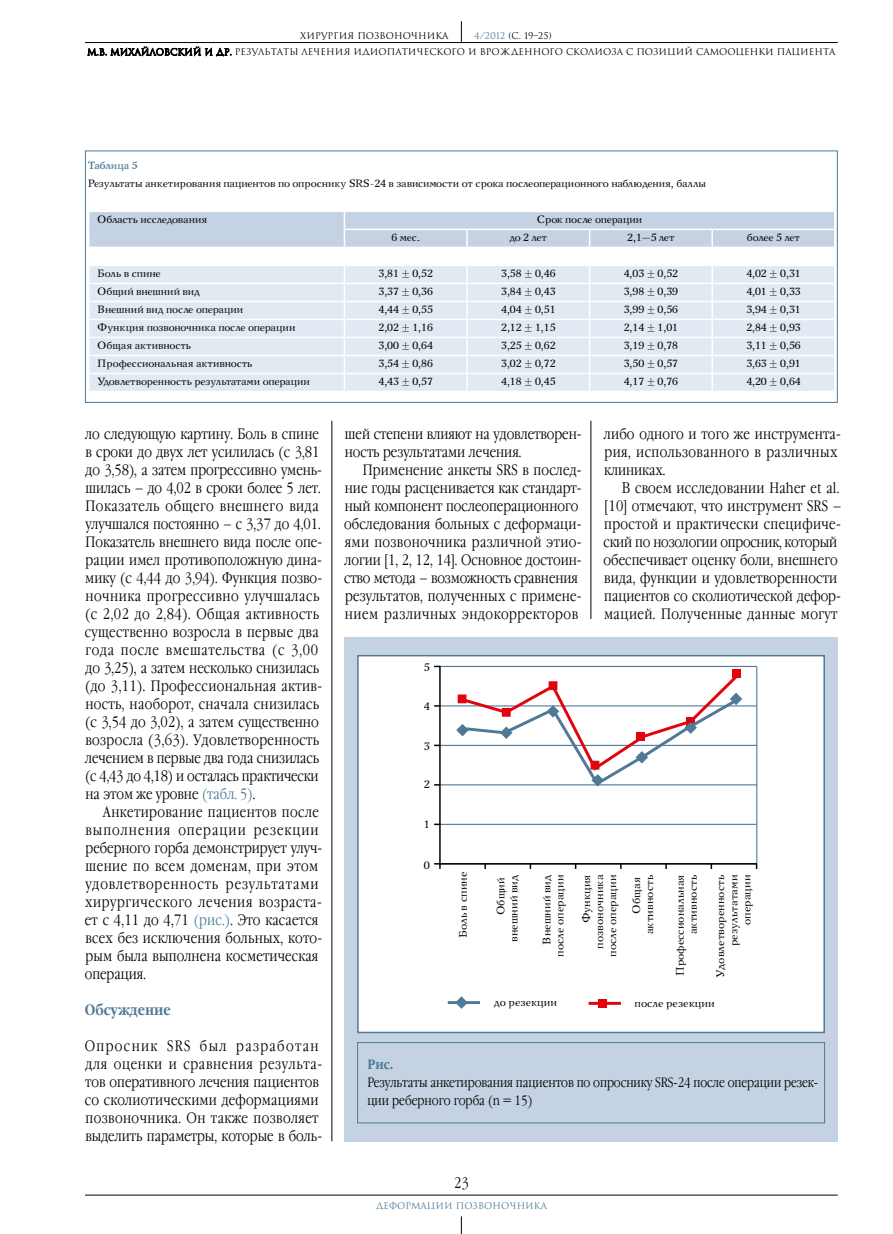
<style>
.page{position:relative;width:893px;height:1234px;background:#fff}
.page>*{position:absolute;margin:0;border:0;box-sizing:border-box;transform-origin:0 0}
.t1{font:300 15px/18px "Garamond Narrow C";letter-spacing:.015em;color:#000}
.t2{font:700 15px "Garamond Narrow C";color:#4e7a98}
.t3{font:300 13.5px/18px "Garamond Narrow C";letter-spacing:-.005em;color:#000}
.t4{font:700 13.5px "Garamond Narrow C";color:#4e7a98}
.t5{font:10.8px/13px "New Journal C";color:#000;text-align:right}
.t6{font:10.5px "New Journal C";color:#000}
.t7{font:10.5px "New Journal C";letter-spacing:-.025em;color:#000}
.t8{font:10.5px "New Journal C";letter-spacing:-.02em;color:#000}
.t9{font:700 10.5px "New Journal C";letter-spacing:-.015em;color:#4e7a98}
.t10{font:9px/15.9px "Romul";color:#000}
.t11{font:9px "Romul";color:#4e7a98}
.s1{color:#4e7a98}
</style>
<div class="page">
<hr style="left:85px;top:1194px;width:753px;height:1px;background:#000">
<svg style="left:461px;top:1216px;width:1px;height:17px"></svg>
<hr style="left:85px;top:42px;width:753px;height:1px;background:#000">
<svg style="left:461px;top:21px;width:1px;height:21px"></svg>
<svg style="left:87px;top:43px;width:144px;height:14px"></svg>
<hr style="left:332px;top:420px;width:1px;height:720px;background:#000">
<hr style="left:591px;top:420px;width:1px;height:198px;background:#000">
<svg style="left:85px;top:150px;width:753px;height:253px"></svg>
<div style="left:344px;top:636px;width:494px;height:504px;background:#c4d2e4"></div>
<div style="left:357px;top:1041px;width:468px;height:81px;border:1px solid #4e7a98"></div>
<div style="left:358px;top:655px;width:466px;height:377px;background:#fff"></div>
<hr style="left:440px;top:665px;width:317px;height:2px;background:#4e7a98">
<hr style="left:440px;top:705px;width:317px;height:1px;background:#4e7a98">
<hr style="left:440px;top:744px;width:317px;height:1px;background:#4e7a98">
<hr style="left:440px;top:784px;width:317px;height:1px;background:#4e7a98">
<hr style="left:440px;top:823px;width:317px;height:1px;background:#4e7a98">
<hr style="left:756px;top:666px;width:1px;height:197px;background:#4e7a98">
<hr style="left:440px;top:862px;width:317px;height:2px;background:#000">
<hr style="left:439px;top:665px;width:2px;height:199px;background:#000">
<svg style="left:434px;top:862px;width:7px;height:6px"></svg>
<div style="left:598px;top:998px;width:9px;height:9px;background:#e3030e"></div>
<svg style="left:455px;top:996px;width:13px;height:12px"></svg>
<svg style="left:456px;top:669px;width:287px;height:118px"></svg>
<hr style="left:448px;top:1000px;width:32px;height:3px;background:#4e7a98">
<hr style="left:589px;top:1001px;width:32px;height:3px;background:#e3030e">
<div style="left:357px;top:654px;width:468px;height:378px;border:2px solid #4e7a98"></div>
<p class="t10" style="left:87px;top:28px;width:750px;text-indent:387px"><span class="s1">4/2012</span> (С. 19–25)<br>М.В. Михайловский и др. Результаты лечения идиопатического и врожденного сколиоза с позиций самооценки пациента</p>
<p class="t10" style="left:300px;top:28px;width:150px">ХИРУРГИЯ ПОЗВОНОЧНИКА</p>
<p class="t9" style="left:88px;top:158px;width:51px">Таблица 5</p>
<p class="t6" style="left:88px;top:177px;width:620px">Результаты анкетирования пациентов по опроснику SRS-24 в зависимости от срока послеоперационного наблюдения, баллы</p>
<p class="t7" style="left:97px;top:213px;width:112px">Область исследования</p>
<p class="t8" style="left:537px;top:213px;width:107px">Срок после операции</p>
<p class="t6" style="left:391px;top:231px;width:30px">6 мес.</p>
<p class="t6" style="left:509px;top:231px;width:39px">до 2 лет</p>
<p class="t6" style="left:627px;top:231px;width:49px">2,1–5 лет</p>
<p class="t7" style="left:747px;top:231px;width:55px">более 5 лет</p>
<p class="t6" style="left:97px;top:267px;width:65px">Боль в спине</p>
<p class="t6" style="left:379px;top:267px;width:56px">3,81 ± 0,52</p>
<p class="t6" style="left:501px;top:267px;width:56px">3,58 ± 0,46</p>
<p class="t6" style="left:624px;top:267px;width:56px">4,03 ± 0,52</p>
<p class="t6" style="left:746px;top:267px;width:56px">4,02 ± 0,31</p>
<p class="t6" style="left:97px;top:285px;width:104px">Общий внешний вид</p>
<p class="t6" style="left:379px;top:285px;width:56px">3,37 ± 0,36</p>
<p class="t6" style="left:501px;top:285px;width:56px">3,84 ± 0,43</p>
<p class="t6" style="left:624px;top:285px;width:56px">3,98 ± 0,39</p>
<p class="t6" style="left:746px;top:285px;width:56px">4,01 ± 0,33</p>
<p class="t6" style="left:97px;top:303px;width:148px">Внешний вид после операции</p>
<p class="t6" style="left:379px;top:303px;width:56px">4,44 ± 0,55</p>
<p class="t6" style="left:501px;top:303px;width:56px">4,04 ± 0,51</p>
<p class="t6" style="left:624px;top:303px;width:56px">3,99 ± 0,56</p>
<p class="t6" style="left:746px;top:303px;width:56px">3,94 ± 0,31</p>
<p class="t6" style="left:97px;top:321px;width:200px">Функция позвоночника после операции</p>
<p class="t6" style="left:379px;top:321px;width:56px">2,02 ± 1,16</p>
<p class="t6" style="left:501px;top:321px;width:56px">2,12 ± 1,15</p>
<p class="t6" style="left:624px;top:321px;width:56px">2,14 ± 1,01</p>
<p class="t6" style="left:746px;top:321px;width:56px">2,84 ± 0,93</p>
<p class="t6" style="left:97px;top:339px;width:95px">Общая активность</p>
<p class="t6" style="left:379px;top:339px;width:56px">3,00 ± 0,64</p>
<p class="t6" style="left:501px;top:339px;width:56px">3,25 ± 0,62</p>
<p class="t6" style="left:624px;top:339px;width:56px">3,19 ± 0,78</p>
<p class="t6" style="left:746px;top:339px;width:56px">3,11 ± 0,56</p>
<p class="t6" style="left:97px;top:357px;width:157px">Профессиональная активность</p>
<p class="t6" style="left:379px;top:357px;width:56px">3,54 ± 0,86</p>
<p class="t6" style="left:501px;top:357px;width:56px">3,02 ± 0,72</p>
<p class="t6" style="left:624px;top:357px;width:56px">3,50 ± 0,57</p>
<p class="t6" style="left:746px;top:357px;width:56px">3,63 ± 0,91</p>
<p class="t7" style="left:97px;top:375px;width:214px">Удовлетворенность результатами операции</p>
<p class="t6" style="left:379px;top:375px;width:56px">4,43 ± 0,57</p>
<p class="t6" style="left:501px;top:375px;width:56px">4,18 ± 0,45</p>
<p class="t6" style="left:624px;top:375px;width:56px">4,17 ± 0,76</p>
<p class="t6" style="left:746px;top:375px;width:56px">4,20 ± 0,64</p>
<p class="t1" style="left:85px;top:425px;width:239px">ло следующую картину. Боль в спине в сроки до двух лет усилилась (с 3,81 до 3,58), а затем прогрессивно умень&shy;шилась – до 4,02 в сроки более 5 лет.<br>Показатель общего внешнего вида улучшался постоянно – с 3,37 до 4,01.<br>Показатель внешнего вида после опе&shy;рации имел противоположную дина&shy;мику (с 4,44 до 3,94). Функция позво&shy;ночника прогрессивно улучшалась (с 2,02 до 2,84). Общая активность существенно возросла в первые два года после вмешательства (с 3,00 до 3,25), а затем несколько снизилась (до 3,11). Профессиональная актив&shy;ность, наоборот, сначала снизилась (с 3,54 до 3,02), а затем существенно возросла (3,63). Удовлетворенность лечением в первые два года снизилась (с 4,43 до 4,18) и осталась практически на этом же уровне <span class="s1">(табл. 5)</span>.</p>
<p class="t1" style="left:85px;top:803px;width:239px;text-indent:18px">Анкетирование пациентов после выполнения операции резекции реберного горба демонстрирует улуч&shy;шение по всем доменам, при этом удовлетворенность результатами хирургического лечения возраста&shy;ет с 4,11 до 4,71 <span class="s1">(рис.)</span>. Это касается всех без исключения больных, кото&shy;рым была выполнена косметическая операция.</p>
<p class="t2" style="left:85px;top:1001px;width:87px">Обсуждение</p>
<p class="t1" style="left:85px;top:1037px;width:239px">Опросник SRS был разработан для оценки и сравнения результа&shy;тов оперативного лечения пациентов со сколиотическими деформациями позвоночника. Он также позволяет выделить параметры, которые в боль-</p>
<p class="t1" style="left:345px;top:425px;width:238px">шей степени влияют на удовлетворен&shy;ность результатами лечения.</p>
<p class="t1" style="left:344px;top:461px;width:239px;text-indent:19px">Применение анкеты SRS в послед&shy;ние годы расценивается как стандарт&shy;ный компонент послеоперационного обследования больных с деформаци&shy;ями позвоночника различной этио&shy;логии [1, 2, 12, 14]. Основное достоин&shy;ство метода – возможность сравнения результатов, полученных с примене&shy;нием различных эндокорректоров</p>
<p class="t5" style="left:424px;top:660px;width:8px">5</p>
<p class="t5" style="left:424px;top:699px;width:8px">4</p>
<p class="t5" style="left:424px;top:739px;width:8px">3</p>
<p class="t5" style="left:424px;top:777px;width:8px">2</p>
<p class="t5" style="left:424px;top:817px;width:8px">1</p>
<p class="t5" style="left:424px;top:858px;width:8px">0</p>
<p class="t1" style="left:604px;top:425px;width:239px">либо одного и того же инструмента&shy;рия, использованного в различных клиниках.</p>
<p class="t1" style="left:603px;top:479px;width:239px;text-indent:18px">В своем исследовании Haher et al. [10] отмечают, что инструмент SRS – простой и практически специфиче&shy;ский по нозологии опросник, который обеспечивает оценку боли, внешнего вида, функции и удовлетворенности пациентов со сколиотической дефор&shy;мацией. Полученные данные могут</p>
<p class="t5" style="left:457px;top:938px;width:68px;rotate:-90deg">Боль в спине</p>
<p class="t5" style="left:494px;top:942px;width:69px;rotate:-90deg">Общий внешний вид</p>
<p class="t5" style="left:540px;top:956px;width:84px;rotate:-90deg">Внешний вид после операции</p>
<p class="t5" style="left:580px;top:956px;width:84px;rotate:-90deg">Функция позвоночника после операции</p>
<p class="t5" style="left:630px;top:934px;width:61px;rotate:-90deg">Общая активность</p>
<p class="t5" style="left:674px;top:975px;width:103px;rotate:-90deg">Профессиональная активность</p>
<p class="t5" style="left:714px;top:977px;width:105px;rotate:-90deg">Удовлетворенность результатами операции</p>
<p class="t5" style="left:494px;top:995px;width:65px">до резекции</p>
<p class="t5" style="left:634px;top:995px;width:82px">после резекции</p>
<p class="t4" style="left:368px;top:1056px;width:28px">Рис.</p>
<p class="t3" style="left:367px;top:1073px;width:452px">Результаты анкетирования пациентов по опроснику SRS-24 после операции резек&shy;ции реберного горба (n = 15)</p>
<p class="t1" style="left:454px;top:1173px;width:16px">23</p>
<p class="t11" style="left:376px;top:1200px;width:173px">Деформации позвоночника</p>
</div>
